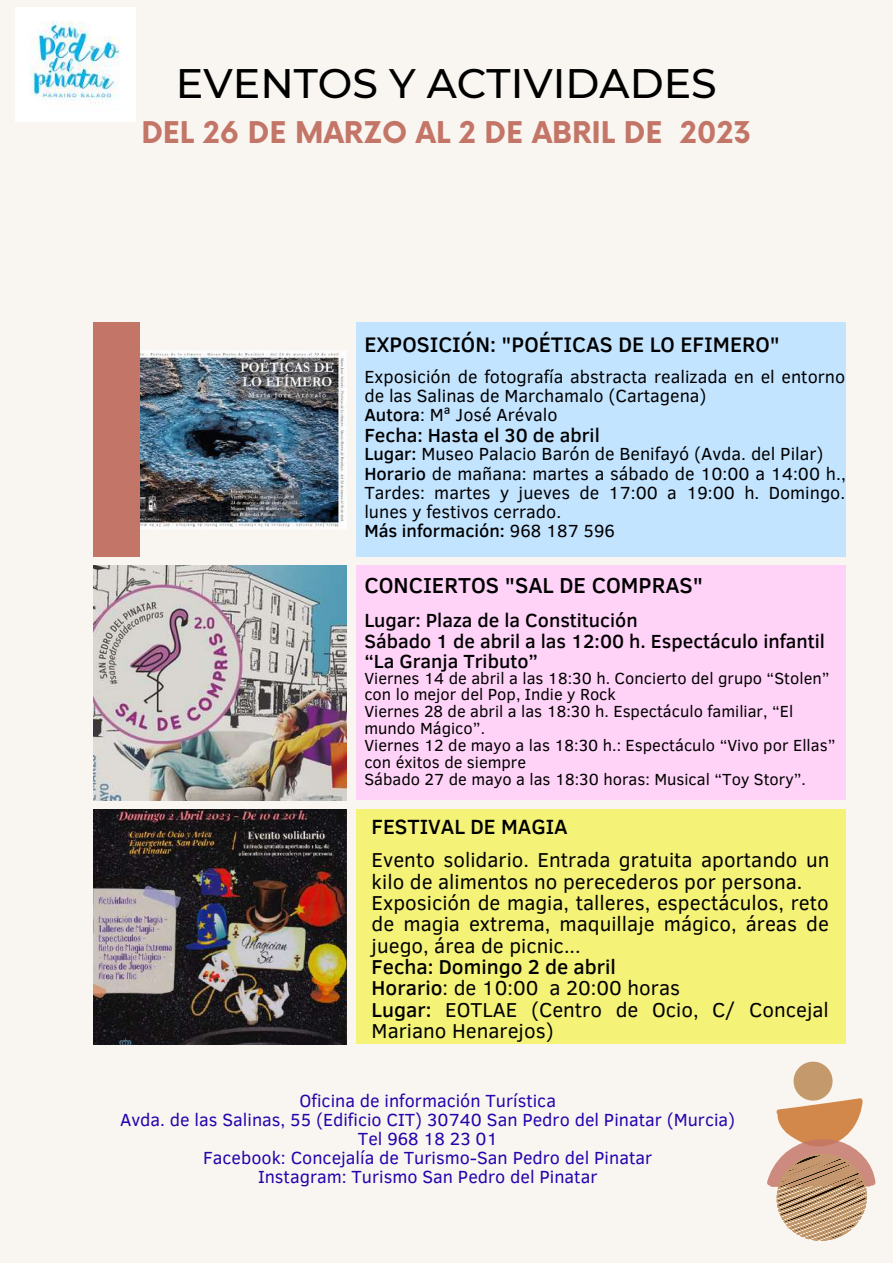
<style>
.page{position:relative;width:893px;height:1264px;background:#fff}
.page>*{position:absolute;margin:0;border:0;box-sizing:border-box;transform-origin:0 0}
.t1{font:500 41.1px "Montserrat";color:#000}
.t2{font:700 29.1px "Now";color:#c37667}
.t3{font:500 22.2px "Clear Sans";color:#000}
.t4{font:500 21.6px "Clear Sans";color:#000}
.t5{font:500 21.15px "Clear Sans";color:#000}
.t6{font:20.7px/21.3px "Clear Sans";color:#000}
.t7{font:500 19.5px/20.2px "Clear Sans";color:#000}
.t8{font:18px/19px "Clear Sans";color:#000}
.t9{font:18px/19px "Clear Sans";color:#2503ad;text-align:center}
.t10{font:16.5px/16.8px "Clear Sans";color:#000}
.s1{font-weight:500}
</style>
<div class="page">
<div style="left:0;top:0;width:892px;height:1262px;background:#f9f5f0"></div>
<img style="left:93px;top:322px;width:253px;height:235px">
<img style="left:93px;top:565px;width:253px;height:235px">
<img style="left:93px;top:809px;width:253px;height:235px">
<div style="left:356px;top:322px;width:489px;height:234px;background:#c3e4ff"></div>
<div style="left:93px;top:322px;width:46px;height:234px;background:#c37667"></div>
<div style="left:356px;top:565px;width:489px;height:235px;background:#ffd2f8"></div>
<div style="left:356px;top:809px;width:489px;height:234px;background:#f4f277"></div>
<svg style="left:767px;top:1061px;width:108px;height:179px"></svg>
<img style="left:16px;top:8px;width:119px;height:113px">
<h1 class="t1" style="left:176px;top:58px;width:542px">EVENTOS Y ACTIVIDADES</h1>
<h2 class="t2" style="left:141px;top:117px;width:611px">DEL 26 DE MARZO AL 2 DE ABRIL DE 2023</h2>
<p class="t4" style="left:364px;top:329px;width:417px">EXPOSICIÓN: "POÉTICAS DE LO EFIMERO"</p>
<p class="t8" style="left:364px;top:366px;width:482px">Exposición de fotografía abstracta realizada en el entorno de las Salinas de Marchamalo (Cartagena)<br><span class="s1">Autora</span>: Mª José Arévalo</p>
<p class="t7" style="left:364px;top:424px;width:237px">Fecha: Hasta el 30 de abril</p>
<p class="t8" style="left:364px;top:443px;width:483px"><span class="s1">Lugar:</span> Museo Palacio Barón de Benifayó (Avda. del Pilar)<br><span class="s1">Horario</span> de mañana: martes a sábado de 10:00 a 14:00 h., Tardes: martes y jueves de 17:00 a 19:00 h. Domingo. lunes y festivos cerrado.<br><span class="s1">Más información:</span> 968 187 596</p>
<p class="t3" style="left:364px;top:569px;width:340px">CONCIERTOS "SAL DE COMPRAS"</p>
<p class="t7" style="left:364px;top:609px;width:462px">Lugar: Plaza de la Constitución<br>Sábado 1 de abril a las 12:00 h. Espectáculo infantil “La Granja Tributo”</p>
<p class="t10" style="left:364px;top:668px;width:472px">Viernes 14 de abril a las 18:30 h. Concierto del grupo “Stolen” con lo mejor del Pop, Indie y Rock<br>Viernes 28 de abril a las 18:30 h. Espectáculo familiar, “El mundo Mágico”.<br>Viernes 12 de mayo a las 18:30 h.: Espectáculo “Vivo por Ellas” con éxitos de siempre<br>Sábado 27 de mayo a las 18:30 horas: Musical “Toy Story”.</p>
<p class="t5" style="left:371px;top:811px;width:198px">FESTIVAL DE MAGIA</p>
<p class="t6" style="left:371px;top:848px;width:459px">Evento solidario. Entrada gratuita aportando un kilo de alimentos no perecederos por persona.<br>Exposición de magia, talleres, espectáculos, reto de magia extrema, maquillaje mágico, áreas de juego, área de picnic...</p>
<p class="t6" style="left:371px;top:955px;width:459px"><span class="s1">Fecha: Domingo 2 de abril<br>Horario</span>: de 10:00 a 20:00 horas<br><span class="s1">Lugar:</span> EOTLAE (Centro de Ocio, C/ Concejal<br>Mariano Henarejos)</p>
<p class="t9" style="left:120px;top:1089px;width:616px">Oficina de información Turística<br>Avda. de las Salinas, 55 (Edificio CIT) 30740 San Pedro del Pinatar (Murcia)<br>Tel 968 18 23 01<br>Facebook: Concejalía de Turismo-San Pedro del Pinatar<br>Instagram: Turismo San Pedro del Pinatar</p>
</div>
